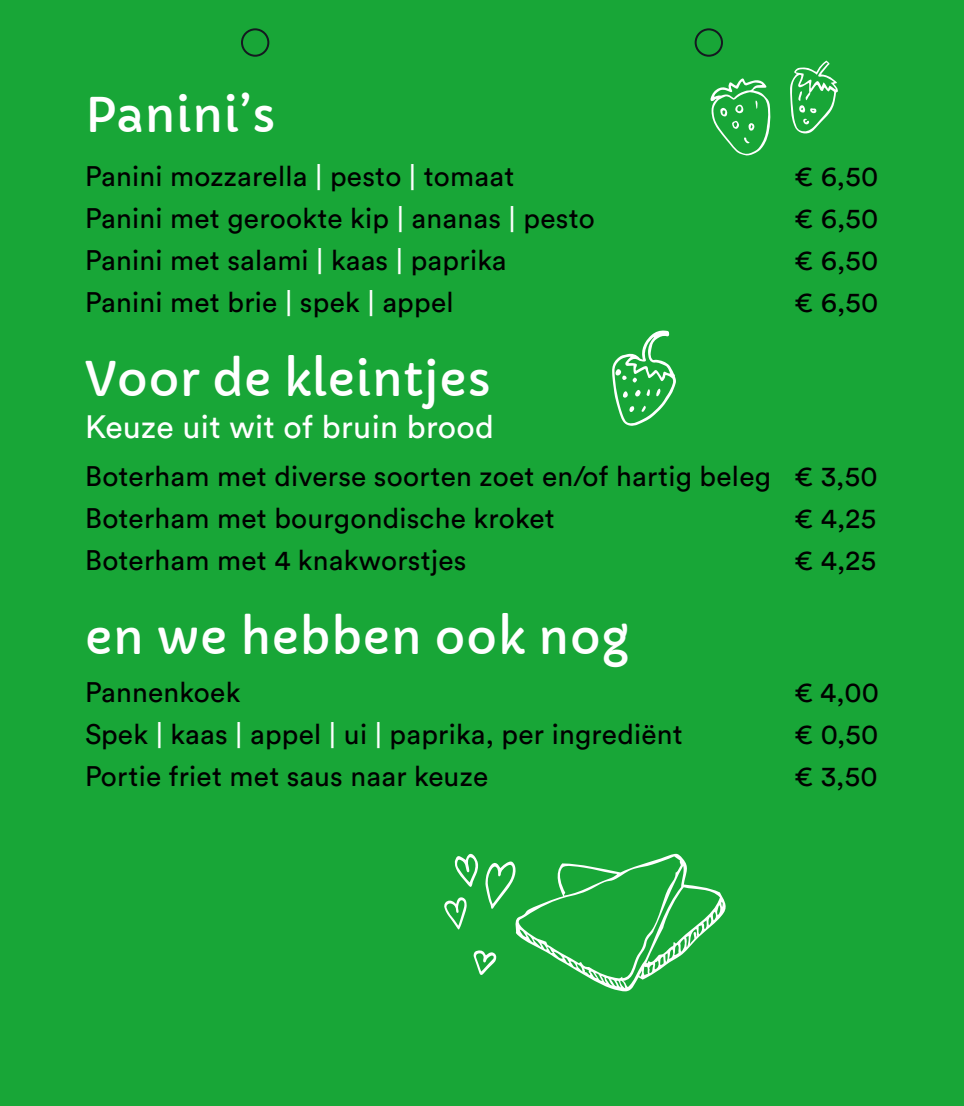
<style>
.page{position:relative;width:964px;height:1106px;background:#18a637}
.page>*{position:absolute;margin:0;border:0;box-sizing:border-box;transform-origin:0 0}
.t1{font:46.8px "Capriola";letter-spacing:.01em;color:#fff}
.t2{font:32px "Circular Std";letter-spacing:.01em;color:#fff}
.t3{font:28px/42px "Circular Std";letter-spacing:.01em;color:#000}
.s1{color:#fff}
</style>
<div class="page">
<svg style="left:612px;top:330px;width:64px;height:96px"></svg>
<svg style="left:710px;top:60px;width:128px;height:95px"></svg>
<svg style="left:444px;top:853px;width:282px;height:138px"></svg>
<div style="left:241px;top:28px;width:28px;height:29px;border:2px solid #da2797;border-radius:50%"></div>
<div style="left:694px;top:28px;width:29px;height:29px;border:2px solid #da2797;border-radius:50%"></div>
<h1 class="t1" style="left:85px;top:86px;width:192px">Panini’s</h1>
<p class="t3" style="left:85px;top:155px;width:431px">Panini mozzarella <span class="s1">|</span> pesto <span class="s1">|</span> tomaat</p>
<p class="t3" style="left:794px;top:155px;width:86px">€ 6,50</p>
<p class="t3" style="left:85px;top:197px;width:511px">Panini met gerookte kip <span class="s1">|</span> ananas <span class="s1">|</span> pesto</p>
<p class="t3" style="left:794px;top:197px;width:86px">€ 6,50</p>
<p class="t3" style="left:85px;top:239px;width:423px">Panini met salami <span class="s1">|</span> kaas <span class="s1">|</span> paprika</p>
<p class="t3" style="left:794px;top:239px;width:86px">€ 6,50</p>
<p class="t3" style="left:85px;top:281px;width:370px">Panini met brie <span class="s1">|</span> spek <span class="s1">|</span> appel</p>
<p class="t3" style="left:794px;top:281px;width:86px">€ 6,50</p>
<h1 class="t1" style="left:85px;top:350px;width:407px">Voor de kleintjes</h1>
<p class="t2" style="left:85px;top:407px;width:410px">Keuze uit wit of bruin brood</p>
<p class="t3" style="left:85px;top:455px;width:794px">Boterham met diverse soorten zoet en/of hartig beleg € 3,50<br>Boterham met bourgondische kroket</p>
<p class="t3" style="left:794px;top:497px;width:84px">€ 4,25</p>
<p class="t3" style="left:85px;top:539px;width:383px">Boterham met 4 knakworstjes</p>
<p class="t3" style="left:794px;top:539px;width:84px">€ 4,25</p>
<h1 class="t1" style="left:85px;top:608px;width:545px">en we hebben ook nog</h1>
<p class="t3" style="left:85px;top:671px;width:157px">Pannenkoek</p>
<p class="t3" style="left:794px;top:671px;width:87px">€ 4,00</p>
<p class="t3" style="left:85px;top:713px;width:599px">Spek <span class="s1">|</span> kaas <span class="s1">|</span> appel <span class="s1">|</span> ui <span class="s1">|</span> paprika, per ingrediënt</p>
<p class="t3" style="left:794px;top:713px;width:86px">€ 0,50</p>
<p class="t3" style="left:85px;top:755px;width:405px">Portie friet met saus naar keuze</p>
<p class="t3" style="left:794px;top:755px;width:85px">€ 3,50</p>
</div>
